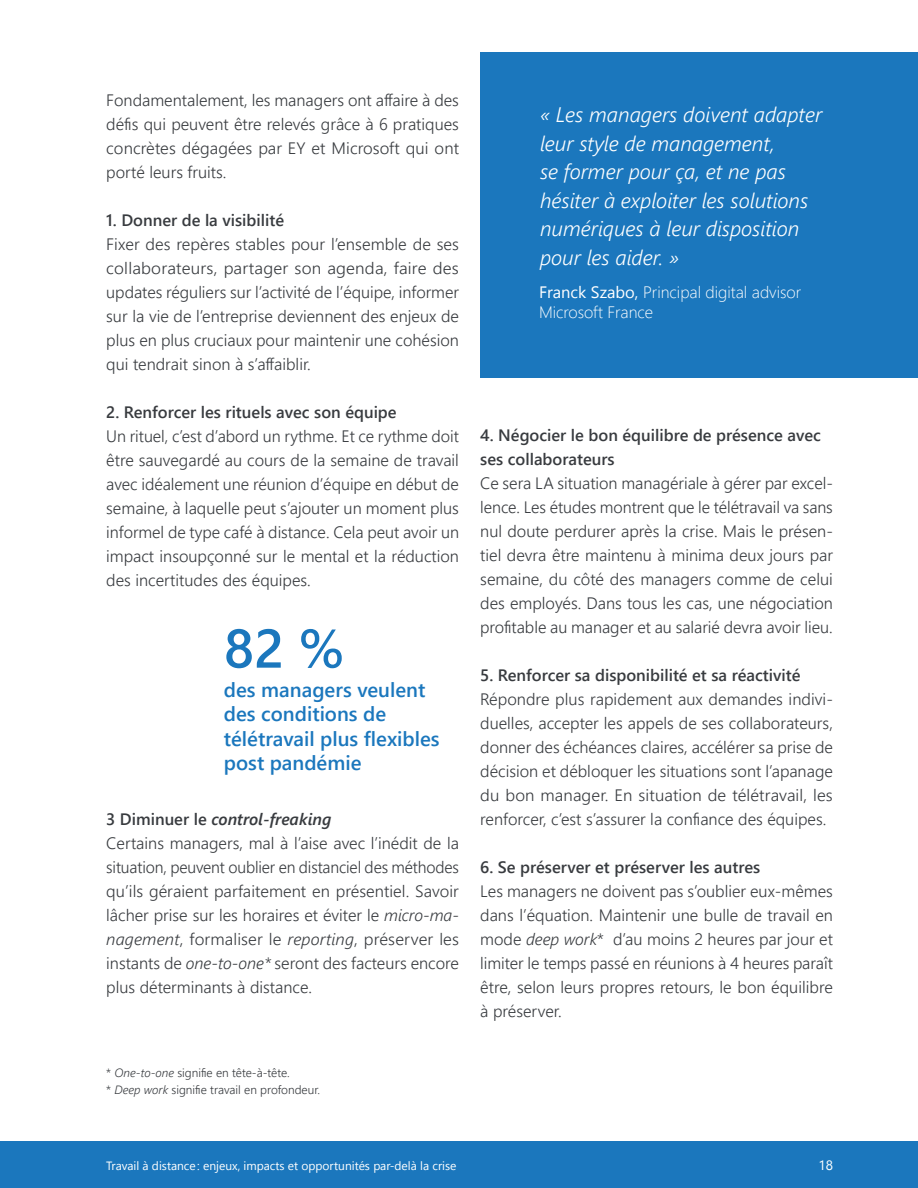
<style>
.page{position:relative;width:918px;height:1188px;background:#fff}
.page>*{position:absolute;margin:0;border:0;box-sizing:border-box;transform-origin:0 0}
.t1{font:600 54.45px "Segoe UI";color:#1b77bd}
.citation_2{font:italic 300 21px/28.5px "Segoe UI";color:#fff}
.t2{font:600 20.25px/24.3px "Segoe UI";color:#1b77bd}
.labeur{font:300 16.5px/24px "Segoe UI";color:#383b3f;text-align:justify}
.labeur-2{font:600 16.5px/24px "Segoe UI";color:#383b3f}
.t3{font:300 16.5px/19.8px "Segoe UI";color:#fff}
.labeur-3{font:italic 600 16.5px "Segoe UI";color:#383b3f}
.t4{font:13.5px "Segoe UI";color:#fff}
.labeur-4{font:300 12px "Segoe UI";color:#383b3f}
.t5{font:12px "Segoe UI";color:#fff}
.s1{font-style:normal}
.s2{font-style:italic}
.s3{font-weight:400}
</style>
<div class="page">
<div style="left:0;top:1142px;width:918px;height:46px;background:#1b77bd"></div>
<div style="left:480px;top:52px;width:438px;height:326px;background:#1b77bd"></div>
<p class="labeur" style="left:106px;top:87px;width:354px">Fondamentalement, les managers ont affaire à des défis qui peuvent être relevés grâce à 6 pratiques concrètes dégagées par EY et Microsoft qui ont porté leurs fruits.</p>
<p class="labeur-2" style="left:106px;top:208px;width:179px">1. Donner de la visibilité</p>
<p class="labeur" style="left:106px;top:231px;width:354px">Fixer des repères stables pour l’ensemble de ses collaborateurs, partager son agenda, faire des updates réguliers sur l’activité de l’équipe, informer sur la vie de l’entreprise deviennent des enjeux de plus en plus cruciaux pour maintenir une cohésion qui tendrait sinon à s’affaiblir.</p>
<p class="labeur-2" style="left:106px;top:400px;width:292px">2. Renforcer les rituels avec son équipe</p>
<p class="labeur" style="left:106px;top:423px;width:354px">Un rituel, c’est d’abord un rythme. Et ce rythme doit être sauvegardé au cours de la semaine de travail avec idéalement une réunion d’équipe en début de semaine, à laquelle peut s’ajouter un moment plus informel de type café à distance. Cela peut avoir un impact insoupçonné sur le mental et la réduction des incertitudes des équipes.</p>
<p class="t1" style="left:224px;top:605px;width:122px">82 %</p>
<p class="t2" style="left:224px;top:677px;width:217px">des managers veulent des conditions de télétravail plus flexibles post pandémie</p>
<p class="labeur-3" style="left:106px;top:807px;width:227px"><span class="s1">3 Diminuer le</span> control-freaking</p>
<p class="labeur" style="left:106px;top:830px;width:354px">Certains managers, mal à l’aise avec l’inédit de la situation, peuvent oublier en distanciel des méthodes qu’ils géraient parfaitement en présentiel. Savoir lâcher prise sur les horaires et éviter le <span class="s2">micro-ma&shy;nagement</span>, formaliser le <span class="s2">reporting</span>, préserver les instants de <span class="s2">one-to-one*</span> seront des facteurs encore plus déterminants à distance.</p>
<p class="labeur-4" style="left:106px;top:1063px;width:185px">* <span class="s2">One-to-one</span> signifie en tête-à-tête.</p>
<p class="labeur-4" style="left:106px;top:1080px;width:215px">* <span class="s2">Deep work</span> signifie travail en profondeur.</p>
<p class="citation_2" style="left:540px;top:100px;width:284px">« Les managers doivent adapter leur style de management,<br>se former pour ça, et ne pas hésiter à exploiter les solutions numériques à leur disposition pour les aider. »</p>
<p class="t3" style="left:539px;top:282px;width:264px"><span class="s3">Franck Szabo,</span> Principal digital advisor<br>Microsoft France</p>
<p class="labeur-2" style="left:480px;top:423px;width:342px">4. Négocier le bon équilibre de présence avec ses collaborateurs</p>
<p class="labeur" style="left:480px;top:471px;width:354px">Ce sera LA situation managériale à gérer par excel&shy;lence. Les études montrent que le télétravail va sans nul doute perdurer après la crise. Mais le présen&shy;tiel devra être maintenu à minima deux jours par semaine, du côté des managers comme de celui des employés. Dans tous les cas, une négociation profitable au manager et au salarié devra avoir lieu.</p>
<p class="labeur-2" style="left:480px;top:663px;width:322px">5. Renforcer sa disponibilité et sa réactivité</p>
<p class="labeur" style="left:480px;top:687px;width:354px">Répondre plus rapidement aux demandes indivi&shy;duelles, accepter les appels de ses collaborateurs, donner des échéances claires, accélérer sa prise de décision et débloquer les situations sont l’apanage du bon manager. En situation de télétravail, les renforcer, c’est s’assurer la confiance des équipes.</p>
<p class="labeur-2" style="left:480px;top:855px;width:281px">6. Se préserver et préserver les autres</p>
<p class="labeur" style="left:480px;top:879px;width:354px">Les managers ne doivent pas s’oublier eux-mêmes dans l’équation. Maintenir une bulle de travail en mode <span class="s2">deep work</span>* d’au moins 2 heures par jour et limiter le temps passé en réunions à 4 heures paraît être, selon leurs propres retours, le bon équilibre à préserver.</p>
<p class="t5" style="left:106px;top:1156px;width:352px">Travail à distance : enjeux, impacts et opportunités par-delà la crise</p>
<p class="t4" style="left:818px;top:1155px;width:16px">18</p>
</div>
